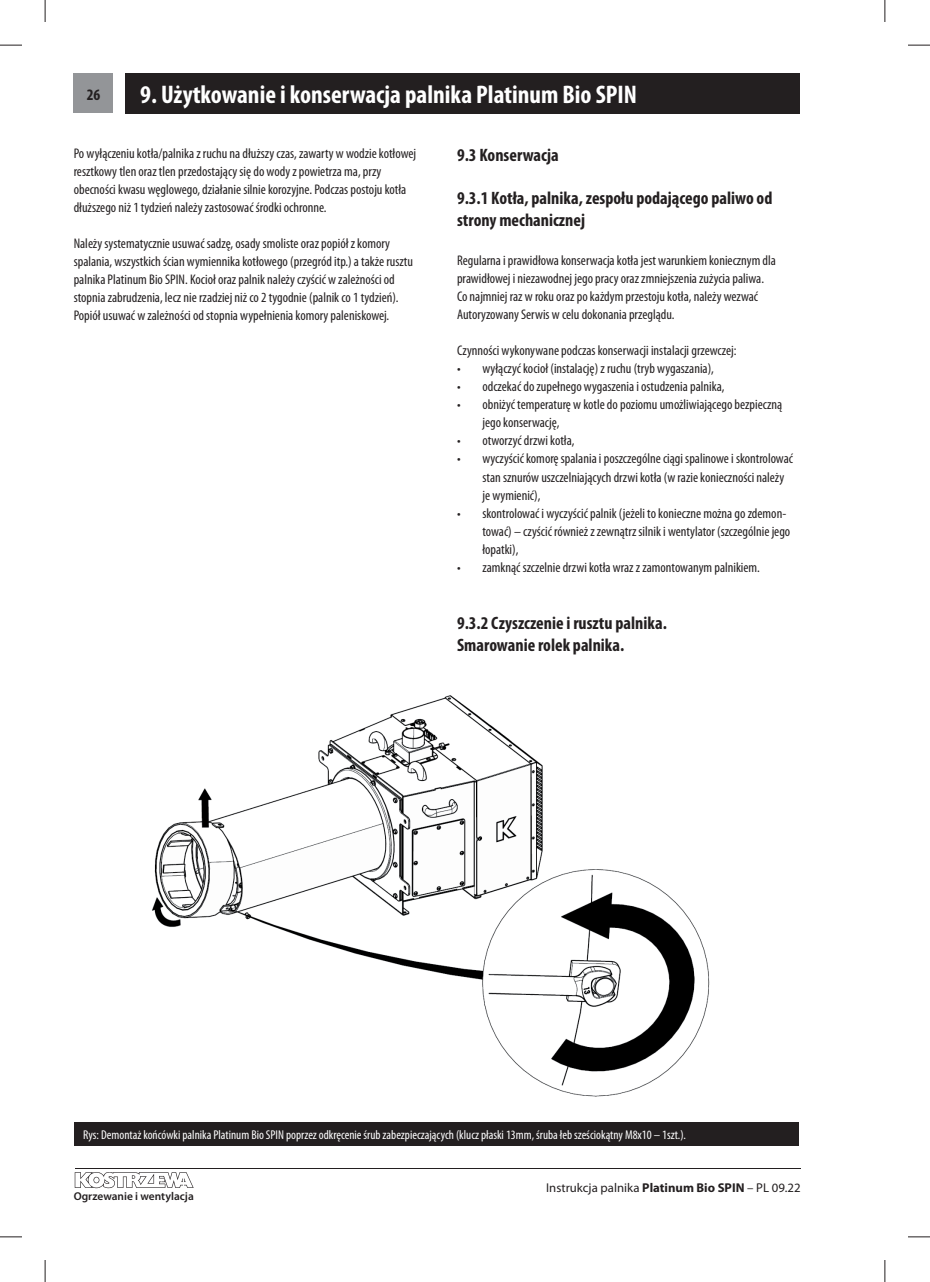
<style>
.page{position:relative;width:930px;height:1282px;background:#fff}
.page>*{position:absolute;margin:0;border:0;box-sizing:border-box;transform-origin:0 0}
.t1{font:700 condensed 25.6px "Myriad Pro";color:#fff}
.t2{font:700 condensed 18px/21.6px "Myriad Pro";color:#231f20}
.t3{font:700 condensed 16px "Myriad Pro";color:#231f20}
.t4{font:condensed 14px/18px "Myriad Pro";color:#231f20}
.t5{font:condensed 12.8px "Myriad Pro";color:#fff}
.t6{font:12.8px "Myriad Pro";color:#231f20}
.t7{font:600 11.4px "Myriad Pro";color:#231f20}
.s1{font-weight:700}
</style>
<div class="page">
<svg style="left:45px;top:0;width:1px;height:22px"></svg>
<svg style="left:884px;top:1260px;width:1px;height:21px"></svg>
<svg style="left:908px;top:45px;width:22px;height:1px"></svg>
<svg style="left:0;top:1236px;width:22px;height:1px"></svg>
<svg style="left:0;top:45px;width:22px;height:1px"></svg>
<svg style="left:908px;top:1236px;width:22px;height:1px"></svg>
<svg style="left:884px;top:0;width:1px;height:22px"></svg>
<svg style="left:45px;top:1260px;width:1px;height:21px"></svg>
<div style="left:74px;top:74px;width:39px;height:39px;background:#939598"></div>
<hr style="left:75px;top:1167px;width:725px;height:1px;background:#231f20">
<svg style="left:75px;top:1172px;width:119px;height:16px"></svg>
<div style="left:125px;top:74px;width:674px;height:40px;background:#231f20"></div>
<img style="left:152px;top:695px;width:558px;height:402px">
<div style="left:74px;top:1121px;width:724px;height:24px;background:#231f20"></div>
<h1 class="t1" style="left:140px;top:79px;width:498px">9. Użytkowanie i konserwacja palnika Platinum Bio SPIN</h1>
<p class="t4" style="left:74px;top:144px;width:344px">Po wyłączeniu kotła/palnika z ruchu na dłuższy czas, zawarty w wodzie kotłowej resztkowy tlen oraz tlen przedostający się do wody z powietrza ma, przy obecności kwasu węglowego, działanie silnie korozyjne. Podczas postoju kotła dłuższego niż 1 tydzień należy zastosować środki ochronne.</p>
<p class="t4" style="left:74px;top:234px;width:341px">Należy systematycznie usuwać sadzę, osady smoliste oraz popiół z komory spalania, wszystkich ścian wymiennika kotłowego (przegród itp.) a także rusztu palnika Platinum Bio SPIN. Kocioł oraz palnik należy czyścić w zależności od stopnia zabrudzenia, lecz nie rzadziej niż co 2 tygodnie (palnik co 1 tydzień).<br>Popiół usuwać w zależności od stopnia wypełnienia komory paleniskowej.</p>
<p class="t3" style="left:87px;top:84px;width:15px">26</p>
<p class="t2" style="left:457px;top:144px;width:103px">9.3 Konserwacja</p>
<p class="t2" style="left:457px;top:187px;width:317px">9.3.1 Kotła, palnika, zespołu podającego paliwo od strony mechanicznej</p>
<p class="t4" style="left:457px;top:251px;width:320px">Regularna i prawidłowa konserwacja kotła jest warunkiem koniecznym dla prawidłowej i niezawodnej jego pracy oraz zmniejszenia zużycia paliwa.<br>Co najmniej raz w roku oraz po każdym przestoju kotła, należy wezwać Autoryzowany Serwis w celu dokonania przeglądu.</p>
<p class="t4" style="left:457px;top:341px;width:281px">Czynności wykonywane podczas konserwacji instalacji grzewczej:</p>
<p class="t4" style="left:457px;top:359px;width:258px">• wyłączyć kocioł (instalację) z ruchu (tryb wygaszania),</p>
<p class="t4" style="left:457px;top:377px;width:269px">• odczekać do zupełnego wygaszenia i ostudzenia palnika,</p>
<p class="t4" style="left:482px;top:395px;width:301px;text-indent:-25px">• obniżyć temperaturę w kotle do poziomu umożliwiającego bezpieczną jego konserwację,</p>
<p class="t4" style="left:457px;top:431px;width:119px">• otworzyć drzwi kotła,</p>
<p class="t4" style="left:482px;top:449px;width:312px;text-indent:-25px">• wyczyścić komorę spalania i poszczególne ciągi spalinowe i skontrolować stan sznurów uszczelniających drzwi kotła (w razie konieczności należy je wymienić),</p>
<p class="t4" style="left:482px;top:503px;width:309px;text-indent:-25px">• skontrolować i wyczyścić palnik (jeżeli to konieczne można go zdemon&shy;tować) – czyścić również z zewnątrz silnik i wentylator (szczególnie jego łopatki),</p>
<p class="t4" style="left:457px;top:557px;width:304px">• zamknąć szczelnie drzwi kotła wraz z zamontowanym palnikiem.</p>
<p class="t2" style="left:457px;top:612px;width:211px">9.3.2 Czyszczenie i rusztu palnika.<br>Smarowanie rolek palnika.</p>
<p class="t5" style="left:83px;top:1127px;width:604px">Rys: Demontaż końcówki palnika Platinum Bio SPIN poprzez odkręcenie śrub zabezpieczających (klucz płaski 13mm, śruba łeb sześciokątny M8x10 – 1szt.).</p>
<p class="t7" style="left:74px;top:1188px;width:122px">Ogrzewanie i wentylacja</p>
<p class="t6" style="left:546px;top:1180px;width:256px">Instrukcja palnika <span class="s1">Platinum Bio SPIN</span> – PL 09.22</p>
</div>
